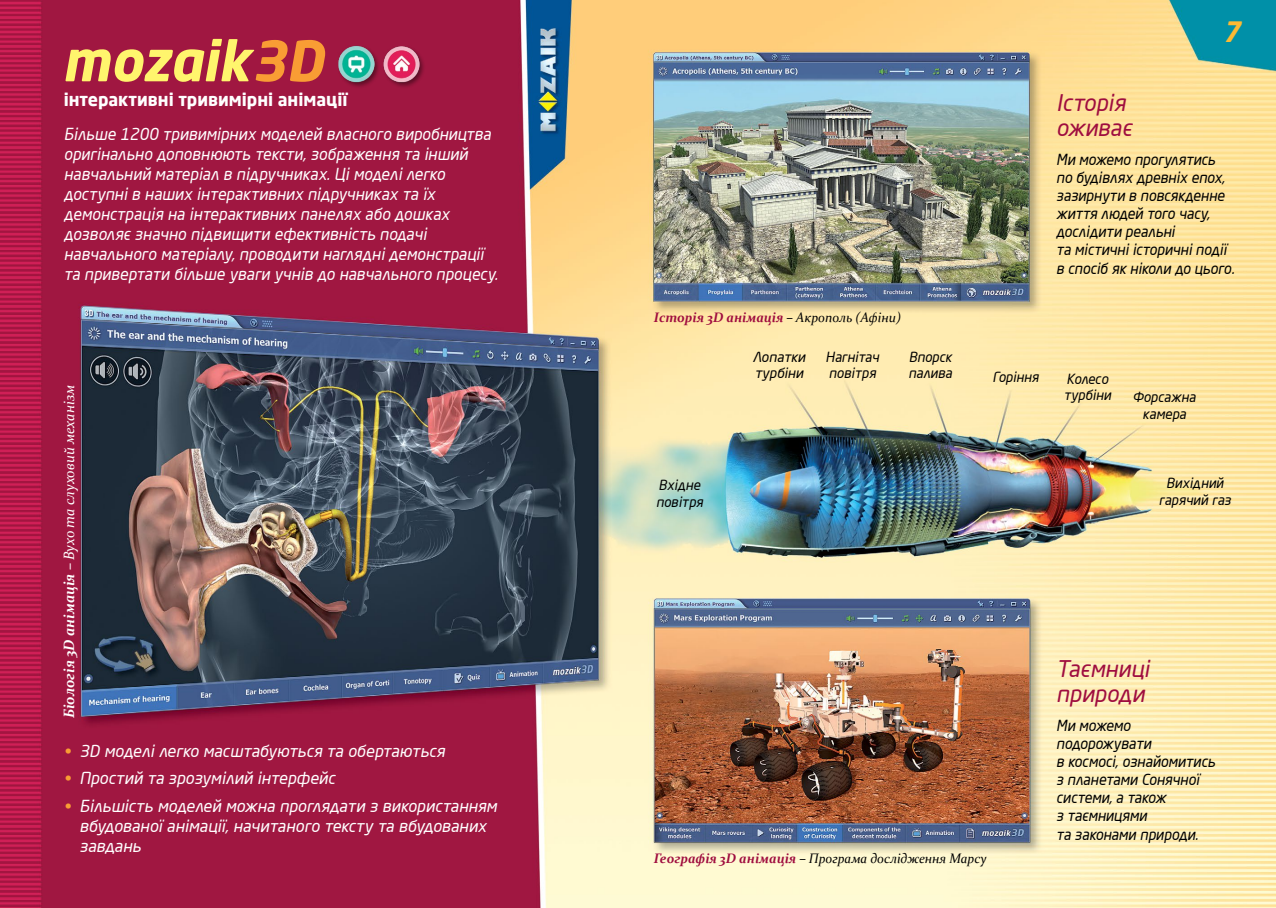
<style>
.page{position:relative;width:1276px;height:908px;background:#fff}
.page>*{position:absolute;margin:0;border:0;box-sizing:border-box;transform-origin:0 0}
.t1{font:italic 700 55px "Neo Sans Pro";color:#fff56d}
.t2{font:italic 700 27.5px "Neo Sans Pro";color:#fdb933}
.t3{font:italic 22.5px/25px "Neo Sans Pro";color:#9f0d3f}
.t4{font:700 17.5px "Neo Sans Pro";color:#fff}
.t5{font:italic 16.25px/20px "Neo Sans Pro";color:#fff}
.t6{font:italic 15px/18.1px "Neo Sans Pro";letter-spacing:-.005em;color:#000;scale:.95 1}
.t7{font:italic 15px "Constantia";color:#fff;scale:.95 1}
.t8{font:italic 13.75px/16.2px "Neo Sans Pro";color:#000}
.t9{font:italic 13.75px "Constantia";color:#000;scale:.95 1}
.t10{font:italic 700 13.75px "Constantia";color:#9f0d3f;scale:.95 1}
.s1{color:#f99d34}
.s2{font-weight:700}
.s3{font-weight:400;color:#000}
.s4{font-weight:700;color:#9f0d3f}
</style>
<div class="page">
<img style="left:0;top:0;width:1276px;height:907px">
<div style="left:337px;top:45px;width:44px;height:44px;background:#a01741"></div>
<img style="left:334px;top:42px;width:91px;height:45px">
<div style="left:383px;top:46px;width:43px;height:43px;background:#000;opacity:.4"></div>
<h1 class="t1" style="left:62px;top:26px;width:263px">mozaik<span class="s1">3D</span></h1>
<p class="t4" style="left:64px;top:88px;width:285px">інтерактивні тривимірні анімації</p>
<p class="t5" style="left:64px;top:124px;width:435px">Більше 1200 тривимірних моделей власного виробництва оригінально доповнюють тексти, зображення та інший навчальний матеріал в підручниках. Ці моделі легко доступні в наших інтерактивних підручниках та їх демонстрація на інтерактивних панелях або дошках дозволяє значно підвищити ефективність подачі навчального матеріалу, проводити наглядні демонстрації та привертати більше уваги учнів до навчального процесу.</p>
<p class="t7" style="left:59px;top:718px;width:352px;rotate:-90deg"><span class="s2">Біологія 3D анімація –</span> Вухо та слуховий механізм</p>
<p class="t5" style="left:64px;top:740px;width:383px"><span class="s1">•</span> 3D моделі легко масштабуються та обертаються</p>
<p class="t5" style="left:64px;top:767px;width:273px"><span class="s1">•</span> Простий та зрозумілий інтерфейс</p>
<p class="t5" style="left:79px;top:794px;width:419px;text-indent:-16px"><span class="s1">•</span> Більшість моделей можна проглядати з використанням вбудованої анімації, начитаного тексту та вбудованих завдань</p>
<h2 class="t2" style="left:1222px;top:14px;width:19px">7</h2>
<p class="t10" style="left:654px;top:307px;width:261px">Історія 3D анімація <span class="s3">– Aкрополь (Афіни)</span></p>
<p class="t8" style="left:656px;top:476px;width:49px">Вхідне повітря</p>
<p class="t8" style="left:753px;top:348px;width:54px">Лопатки турбіни</p>
<p class="t8" style="left:825px;top:348px;width:55px">Нагнітач повітря</p>
<p class="t8" style="left:908px;top:348px;width:45px">Впорск палива</p>
<h3 class="t3" style="left:1056px;top:90px;width:77px">Історія оживає</h3>
<p class="t6" style="left:1056px;top:150px;width:189px">Ми можемо прогулятись по будівлях древніх епох, зазирнути в повсякденне життя людей того часу, дослідити реальні<br>та містичні історичні події в спосіб як ніколи до цього.</p>
<p class="t8" style="left:992px;top:368px;width:48px">Горіння</p>
<p class="t8" style="left:1063px;top:370px;width:49px">Колесо турбіни</p>
<p class="t8" style="left:1132px;top:389px;width:64px;text-align:center">Форсажна камера</p>
<p class="t8" style="left:1158px;top:475px;width:74px;text-align:center">Вихідний гарячий газ</p>
<h3 class="t3" style="left:1056px;top:655px;width:95px">Таємниці природи</h3>
<p class="t6" style="left:1056px;top:715px;width:169px">Ми можемо подорожувати<br>в космосі, ознайомитись з планетами Сонячної системи, а також<br>з таємницями<br>та законами природи.</p>
<p class="t9" style="left:654px;top:848px;width:352px"><span class="s4">Географія 3D анімація</span> – Програма дослідження Марсу</p>
</div>
